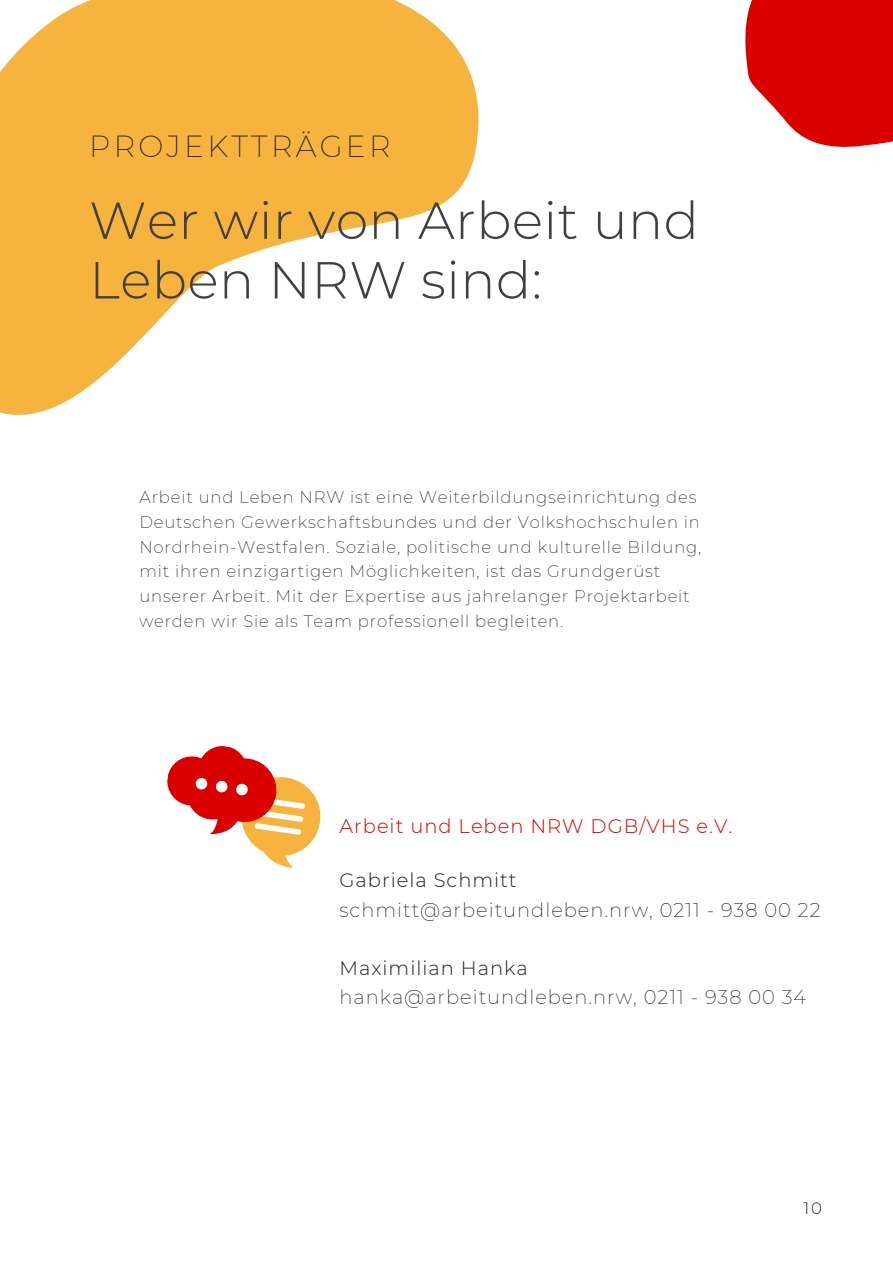
<style>
.page{position:relative;width:893px;height:1264px;background:#fff}
.page>*{position:absolute;margin:0;border:0;box-sizing:border-box;transform-origin:0 0}
.t1{font:300 52.05px/59.6px "Montserrat";letter-spacing:.01em;color:#404040}
.t2{font:200 29.7px "Montserrat";letter-spacing:.11em;color:#222}
.t3{font:200 19.5px "Montserrat";letter-spacing:.05em;color:#222}
.t4{font:300 19.5px "Montserrat";letter-spacing:.05em;color:#222}
.t5{font:300 19.5px "Montserrat";letter-spacing:.05em;color:#da0000}
.t6{font:200 16.5px/24.8px "Montserrat";letter-spacing:.05em;color:#222}
.t7{font:300 16.5px "Montserrat";color:#222}
</style>
<div class="page">
<svg style="left:0;top:0;width:479px;height:415px;fill:#f6b33e"></svg>
<svg style="left:745px;top:0;width:147px;height:147px;background:#de1f1f"></svg>
<svg style="left:167px;top:746px;width:154px;height:122px"></svg>
<p class="t2" style="left:89px;top:128px;width:303px">PROJEKTTRÄGER</p>
<p class="t1" style="left:89px;top:190px;width:611px">Wer wir von Arbeit und<br>Leben NRW sind:</p>
<p class="t6" style="left:139px;top:485px;width:563px">Arbeit und Leben NRW ist eine Weiterbildungseinrichtung des Deutschen Gewerkschaftsbundes und der Volkshochschulen in Nordrhein-Westfalen. Soziale, politische und kulturelle Bildung, mit ihren einzigartigen Möglichkeiten, ist das Grundgerüst unserer Arbeit. Mit der Expertise aus jahrelanger Projektarbeit werden wir Sie als Team professionell begleiten.</p>
<p class="t5" style="left:339px;top:814px;width:394px">Arbeit und Leben NRW DGB/VHS e.V.</p>
<p class="t4" style="left:339px;top:868px;width:179px">Gabriela Schmitt</p>
<p class="t3" style="left:339px;top:897px;width:482px">schmitt@arbeitundleben.nrw, 0211 - 938 00 22</p>
<p class="t4" style="left:339px;top:956px;width:190px">Maximilian Hanka</p>
<p class="t3" style="left:339px;top:985px;width:468px">hanka@arbeitundleben.nrw, 0211 - 938 00 34</p>
<p class="t7" style="left:803px;top:1198px;width:20px">10</p>
</div>
